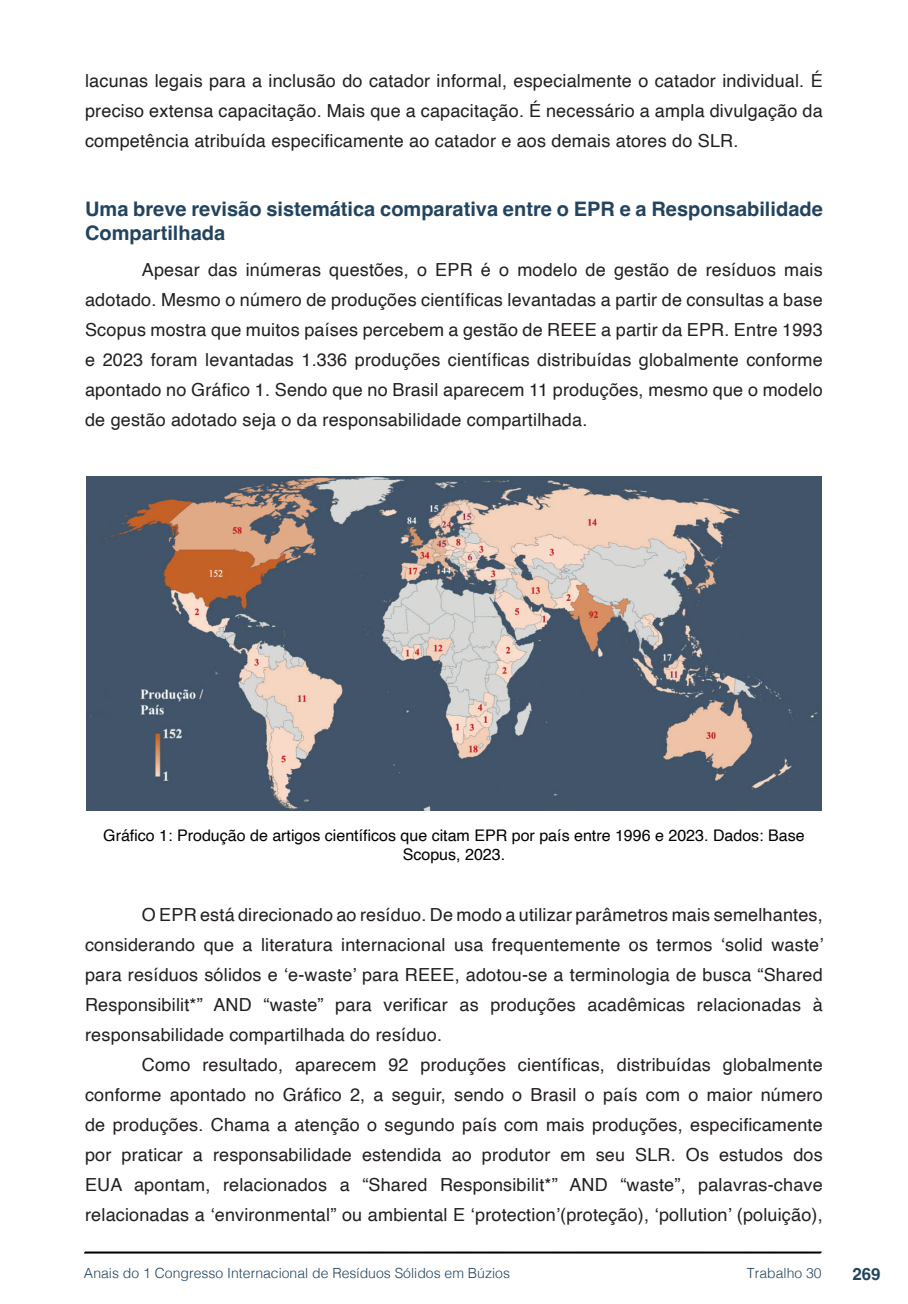
<style>
.page{position:relative;width:908px;height:1304px;background:#fff}
.page>*{position:absolute;margin:0;border:0;box-sizing:border-box;transform-origin:0 0}
.Subtitulo{font:700 20px/24px "Helvetica";color:#23445f}
.txt{font:18px/30px "Helvetica";letter-spacing:.01em;color:#231f20;text-align:justify}
.t1{font:700 16.8px "Helvetica";color:#23445f}
.imagens_graf_tab{font:16px/19.2px "Helvetica";color:#000;text-align:center}
.t2{font:300 14px "Helvetica";color:#23445f}
</style>
<div class="page">
<svg style="left:84px;top:1251px;width:737px;height:3px;background:#515151"></svg>
<img style="left:86px;top:476px;width:735px;height:334px">
<p class="txt" style="left:85px;top:66px;width:738px">lacunas legais para a inclusão do catador informal, especialmente o catador individual. É preciso extensa capacitação. Mais que a capacitação. É necessário a ampla divulgação da competência atribuída especificamente ao catador e aos demais atores do SLR.</p>
<p class="Subtitulo" style="left:85px;top:199px;width:738px">Uma breve revisão sistemática comparativa entre o EPR e a Responsabilidade<br>Compartilhada</p>
<p class="txt" style="left:85px;top:255px;width:738px;text-indent:57px">Apesar das inúmeras questões, o EPR é o modelo de gestão de resíduos mais adotado. Mesmo o número de produções científicas levantadas a partir de consultas a base Scopus mostra que muitos países percebem a gestão de REEE a partir da EPR. Entre 1993 e 2023 foram levantadas 1.336 produções científicas distribuídas globalmente conforme apontado no Gráfico 1. Sendo que no Brasil aparecem 11 produções, mesmo que o modelo de gestão adotado seja o da responsabilidade compartilhada.</p>
<p class="imagens_graf_tab" style="left:103px;top:826px;width:702px">Gráfico 1: Produção de artigos científicos que citam EPR por país entre 1996 e 2023. Dados: Base<br>Scopus, 2023.</p>
<p class="txt" style="left:85px;top:900px;width:739px;text-indent:57px">O EPR está direcionado ao resíduo. De modo a utilizar parâmetros mais semelhantes, considerando que a literatura internacional usa frequentemente os termos ‘solid waste’ para resíduos sólidos e ‘e-waste’ para REEE, adotou-se a terminologia de busca “Shared Responsibilit*” AND “waste” para verificar as produções acadêmicas relacionadas à responsabilidade compartilhada do resíduo.</p>
<p class="txt" style="left:85px;top:1050px;width:738px;text-indent:57px">Como resultado, aparecem 92 produções científicas, distribuídas globalmente conforme apontado no Gráfico 2, a seguir, sendo o Brasil o país com o maior número de produções. Chama a atenção o segundo país com mais produções, especificamente por praticar a responsabilidade estendida ao produtor em seu SLR. Os estudos dos EUA apontam, relacionados a “Shared Responsibilit*” AND “waste”, palavras-chave relacionadas a ‘environmental” ou ambiental E ‘protection’(proteção), ‘pollution’ (poluição),</p>
<p class="t2" style="left:84px;top:1261px;width:427px">Anais do 1 Congresso Internacional de Resíduos Sólidos em Búzios</p>
<p class="t2" style="left:746px;top:1261px;width:76px">Trabalho 30</p>
<p class="t1" style="left:851px;top:1264px;width:30px">269</p>
</div>
